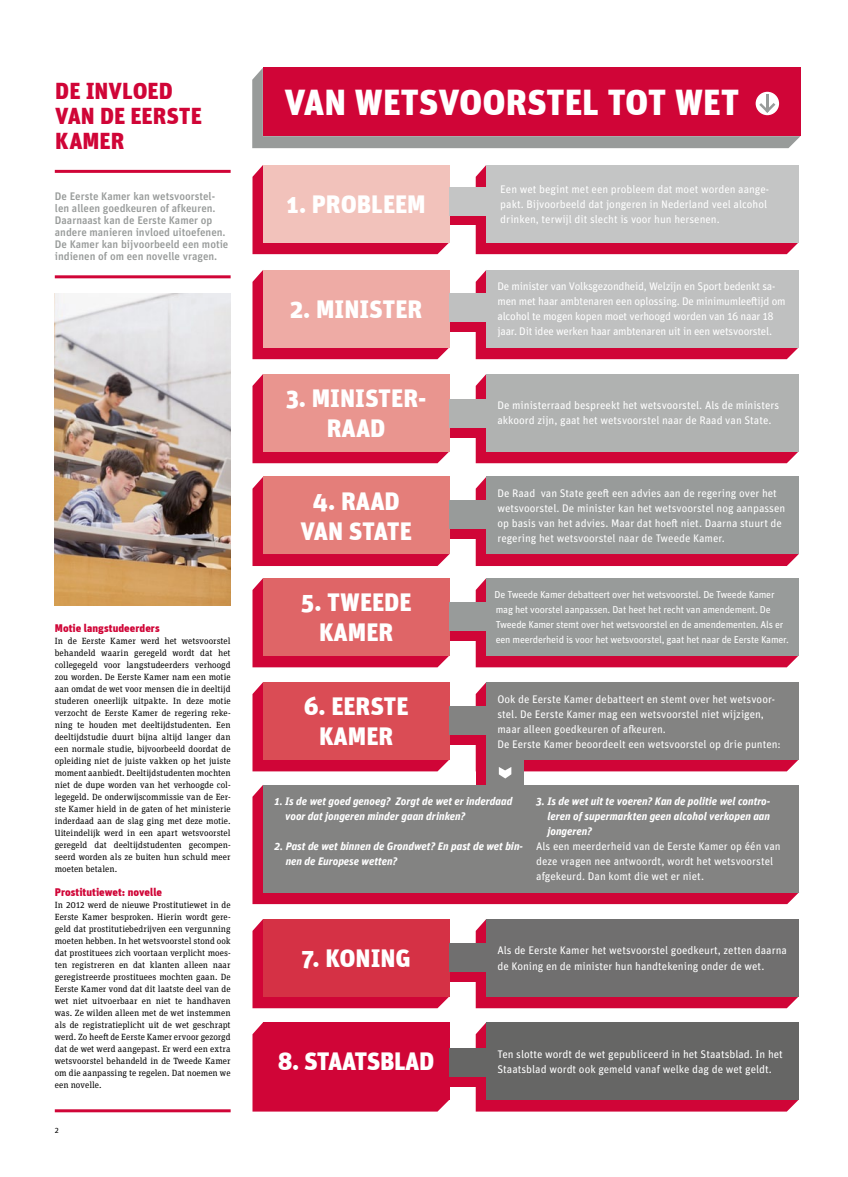
<style>
.page{position:relative;width:848px;height:1177px;background:#fff}
.page>*{position:absolute;margin:0;border:0;box-sizing:border-box;transform-origin:0 0}
.t1{font:900 36px "Unit";color:#fff}
.t2{font:900 25px/30px "Unit";color:#fff;text-align:center}
.t3{font:900 25px "Unit";letter-spacing:-.02em;color:#fff}
.t4{font:900 23px/25px "Unit";color:#d00537}
.t5{font:11px/15px "Unit OT";color:#fff}
.t6{font:italic 700 11px/15px "Unit";color:#fff}
.t7{font:11px/15px "Unit OT";letter-spacing:-.02em;color:#fff}
.t8{font:500 11px/12px "Unit";color:#989b9a}
.t9{font:900 11px "Unit";color:#d00537}
.t10{font:10px/15px "Unit OT";letter-spacing:-.02em;color:#fff}
.t11{font:9px/12px "Unit Slab OT";letter-spacing:.005em;color:#000;text-align:justify}
.t12{font:8px "Unit OT";color:#000}
</style>
<div class="page">
<div style="left:476px;top:753px;width:10px;height:32px;background:#d00537"></div>
<div style="left:445px;top:716px;width:45px;height:29px;background:#d00537"></div>
<div style="left:445px;top:953px;width:45px;height:28px;background:#d00537"></div>
<div style="left:445px;top:1057px;width:45px;height:29px;background:#d00537"></div>
<div style="left:445px;top:612px;width:45px;height:28px;background:#d00537"></div>
<div style="left:445px;top:510px;width:45px;height:28px;background:#d00537"></div>
<div style="left:445px;top:409px;width:45px;height:29px;background:#d00537"></div>
<div style="left:445px;top:303px;width:45px;height:29px;background:#d00537"></div>
<div style="left:445px;top:197px;width:45px;height:28px;background:#d00537"></div>
<hr style="left:55px;top:170px;width:176px;height:3px;background:#d00537">
<hr style="left:55px;top:275px;width:176px;height:3px;background:#d00537">
<hr style="left:55px;top:1109px;width:176px;height:3px;background:#d00537">
<svg style="left:252px;top:68px;width:548px;height:80px;background:#9b9e9d"></svg>
<svg style="left:252px;top:165px;width:197px;height:89px;background:#d41d49"></svg>
<svg style="left:252px;top:270px;width:197px;height:89px;background:#d41b47"></svg>
<svg style="left:252px;top:374px;width:197px;height:89px;background:#d31a46"></svg>
<svg style="left:252px;top:476px;width:197px;height:90px;background:#d31945"></svg>
<svg style="left:252px;top:578px;width:197px;height:89px;background:#d31744"></svg>
<svg style="left:252px;top:919px;width:197px;height:89px;background:#d21442"></svg>
<div style="left:252px;top:1022px;width:197px;height:89px;background:#d00537"></div>
<svg style="left:252px;top:682px;width:197px;height:89px;background:#d31643"></svg>
<svg style="left:475px;top:165px;width:323px;height:89px;background:#d01c48"></svg>
<svg style="left:475px;top:270px;width:323px;height:89px;background:#d01b48"></svg>
<svg style="left:475px;top:374px;width:323px;height:89px;background:#cf1a46"></svg>
<svg style="left:475px;top:476px;width:323px;height:90px;background:#cd1845"></svg>
<svg style="left:475px;top:578px;width:323px;height:89px;background:#cd1845"></svg>
<svg style="left:475px;top:919px;width:323px;height:89px;background:#ca1542"></svg>
<svg style="left:475px;top:1022px;width:323px;height:89px;background:#c91541"></svg>
<svg style="left:252px;top:784px;width:547px;height:120px;background:#cf234d"></svg>
<div style="left:263px;top:68px;width:537px;height:68px;background:#d00537"></div>
<svg style="left:755px;top:92px;width:24px;height:23px"></svg>
<svg style="left:759px;top:94px;width:16px;height:19px"></svg>
<div style="left:263px;top:165px;width:186px;height:77px;background:#f2c2bb"></div>
<div style="left:263px;top:270px;width:186px;height:77px;background:#eeaba5"></div>
<div style="left:263px;top:374px;width:186px;height:77px;background:#e9958f"></div>
<div style="left:263px;top:477px;width:186px;height:77px;background:#e47e7a"></div>
<div style="left:263px;top:578px;width:186px;height:77px;background:#df6567"></div>
<div style="left:263px;top:919px;width:186px;height:77px;background:#d53145"></div>
<div style="left:263px;top:1022px;width:186px;height:77px;background:#d00537"></div>
<div style="left:263px;top:682px;width:186px;height:77px;background:#da4c55"></div>
<div style="left:486px;top:165px;width:312px;height:77px;background:#c4c5c5"></div>
<div style="left:486px;top:270px;width:312px;height:77px;background:#bfc0c0"></div>
<div style="left:486px;top:374px;width:312px;height:77px;background:#b0b2b1"></div>
<div style="left:486px;top:477px;width:312px;height:77px;background:#989b9a"></div>
<div style="left:486px;top:578px;width:312px;height:77px;background:#989b9a"></div>
<div style="left:486px;top:919px;width:312px;height:77px;background:#706f6f"></div>
<div style="left:486px;top:1022px;width:312px;height:77px;background:#666665"></div>
<div style="left:263px;top:785px;width:535px;height:107px;background:#838382"></div>
<div style="left:449px;top:706px;width:41px;height:29px;background:#838382"></div>
<div style="left:449px;top:943px;width:41px;height:28px;background:#706f6f"></div>
<div style="left:449px;top:1048px;width:41px;height:28px;background:#666665"></div>
<div style="left:449px;top:602px;width:41px;height:28px;background:#989b9a"></div>
<div style="left:449px;top:500px;width:41px;height:28px;background:#989b9a"></div>
<div style="left:449px;top:399px;width:41px;height:29px;background:#b0b2b1"></div>
<div style="left:449px;top:294px;width:41px;height:28px;background:#bfc0c0"></div>
<div style="left:449px;top:187px;width:41px;height:28px;background:#c4c5c5"></div>
<div style="left:486px;top:753px;width:37px;height:39px;background:#838382"></div>
<svg style="left:475px;top:682px;width:323px;height:96px;background:#947c81"></svg>
<img style="left:54px;top:293px;width:177px;height:312px">
<h3 class="t4" style="left:55px;top:78px;width:148px">DE INVLOED<br>VAN DE EERSTE<br>KAMER</h3>
<p class="t8" style="left:55px;top:190px;width:175px">De Eerste Kamer kan wetsvoorstel&shy;len alleen goedkeuren of afkeuren.<br>Daarnaast kan de Eerste Kamer op andere manieren invloed uitoefenen.<br>De Kamer kan bijvoorbeeld een motie indienen of om een novelle vragen.</p>
<p class="t9" style="left:55px;top:621px;width:106px">MOTIE LANGSTUDEERDERS</p>
<p class="t11" style="left:55px;top:634px;width:177px">In de Eerste Kamer werd het wetsvoorstel behandeld waarin geregeld wordt dat het collegegeld voor langstudeerders verhoogd zou worden. De Eerste Kamer nam een motie aan omdat de wet voor mensen die in deeltijd studeren oneerlijk uitpakte. In deze motie verzocht de Eerste Kamer de regering reke&shy;ning te houden met deeltijdstudenten. Een deeltijdstudie duurt bijna altijd langer dan een normale studie, bijvoorbeeld doordat de opleiding niet de juiste vakken op het juiste moment aanbiedt. Deeltijdstudenten mochten niet de dupe worden van het verhoogde col&shy;legegeld. De onderwijscommissie van de Eer&shy;ste Kamer hield in de gaten of het ministerie inderdaad aan de slag ging met deze motie.<br>Uiteindelijk werd in een apart wetsvoorstel geregeld dat deeltijdstudenten gecompen&shy;seerd worden als ze buiten hun schuld meer moeten betalen.</p>
<p class="t9" style="left:55px;top:885px;width:109px">PROSTITUTIEWET: NOVELLE</p>
<p class="t11" style="left:55px;top:898px;width:177px">In 2012 werd de nieuwe Prostitutiewet in de Eerste Kamer besproken. Hierin wordt gere&shy;geld dat prostitutiebedrijven een vergunning moeten hebben. In het wetsvoorstel stond ook dat prostituees zich voortaan verplicht moes&shy;ten registreren en dat klanten alleen naar geregistreerde prostituees mochten gaan. De Eerste Kamer vond dat dit laatste deel van de wet niet uitvoerbaar en niet te handhaven was. Ze wilden alleen met de wet instemmen als de registratieplicht uit de wet geschrapt werd. Zo heeft de Eerste Kamer ervoor gezorgd dat de wet werd aangepast. Er werd een extra wetsvoorstel behandeld in de Tweede Kamer om die aanpassing te regelen. Dat noemen we een novelle.</p>
<p class="t12" style="left:55px;top:1125px;width:6px">2</p>
<h1 class="t1" style="left:284px;top:80px;width:456px">VAN WETSVOORSTEL TOT WET</h1>
<h2 class="t2" style="left:286px;top:188px;width:141px">1. PROBLEEM</h2>
<h2 class="t2" style="left:290px;top:293px;width:134px">2. MINISTER</h2>
<h2 class="t2" style="left:286px;top:382px;width:142px">3. MINISTER-<br>RAAD</h2>
<h2 class="t2" style="left:300px;top:485px;width:113px">4. RAAD<br>VAN STATE</h2>
<h2 class="t2" style="left:301px;top:586px;width:112px">5. TWEEDE<br>KAMER</h2>
<h2 class="t2" style="left:304px;top:690px;width:106px">6. EERSTE<br>KAMER</h2>
<p class="t5" style="left:500px;top:181px;width:270px">Een wet begint met een probleem dat moet worden aange&shy;pakt. Bijvoorbeeld dat jongeren in Nederland veel alcohol drinken, terwijl dit slecht is voor hun hersenen.</p>
<p class="t7" style="left:497px;top:279px;width:290px">De minister van Volksgezondheid, Welzijn en Sport bedenkt sa&shy;men met haar ambtenaren een oplossing. De minimumleeftijd om alcohol te mogen kopen moet verhoogd worden van 16 naar 18 jaar. Dit idee werken haar ambtenaren uit in een wetsvoorstel.</p>
<p class="t5" style="left:497px;top:398px;width:283px">De ministerraad bespreekt het wetsvoorstel. Als de ministers akkoord zijn, gaat het wetsvoorstel naar de Raad van State.</p>
<p class="t5" style="left:497px;top:486px;width:289px">De Raad van State geeft een advies aan de regering over het wetsvoorstel. De minister kan het wetsvoorstel nog aanpassen op basis van het advies. Maar dat hoeft niet. Daarna stuurt de regering het wetsvoorstel naar de Tweede Kamer.</p>
<p class="t10" style="left:494px;top:587px;width:296px">De Tweede Kamer debatteert over het wetsvoorstel. De Tweede Kamer mag het voorstel aanpassen. Dat heet het recht van amendement. De Tweede Kamer stemt over het wetsvoorstel en de amendementen. Als er een meerderheid is voor het wetsvoorstel, gaat het naar de Eerste Kamer.</p>
<p class="t5" style="left:497px;top:691px;width:285px">Ook de Eerste Kamer debatteert en stemt over het wetsvoor&shy;stel. De Eerste Kamer mag een wetsvoorstel niet wijzigen, maar alleen goedkeuren of afkeuren.<br>De Eerste Kamer beoordeelt een wetsvoorstel op drie punten:</p>
<p class="t6" style="left:285px;top:793px;width:228px;text-indent:-11px">1. Is de wet goed genoeg? Zorgt de wet er inderdaad voor dat jongeren minder gaan drinken?</p>
<p class="t6" style="left:286px;top:838px;width:239px;text-indent:-11px">2. Past de wet binnen de Grondwet? En past de wet bin&shy;nen de Europese wetten?</p>
<p class="t6" style="left:547px;top:793px;width:224px;text-align:justify;text-indent:-11px">3. Is de wet uit te voeren? Kan de politie wel contro&shy;leren of supermarkten geen alcohol verkopen aan jongeren?</p>
<p class="t5" style="left:536px;top:838px;width:246px">Als een meerderheid van de Eerste Kamer op één van deze vragen nee antwoordt, wordt het wetsvoorstel afgekeurd. Dan komt die wet er niet.</p>
<h2 class="t2" style="left:301px;top:942px;width:111px">7. KONING</h2>
<h2 class="t3" style="left:278px;top:1045px;width:155px">8. STAATSBLAD</h2>
<p class="t5" style="left:497px;top:943px;width:291px">Als de Eerste Kamer het wetsvoorstel goedkeurt, zetten daarna de Koning en de minister hun handtekening onder de wet.</p>
<p class="t5" style="left:497px;top:1046px;width:287px">Ten slotte wordt de wet gepubliceerd in het Staatsblad. In het<br>Staatsblad wordt ook gemeld vanaf welke dag de wet geldt.</p>
</div>
